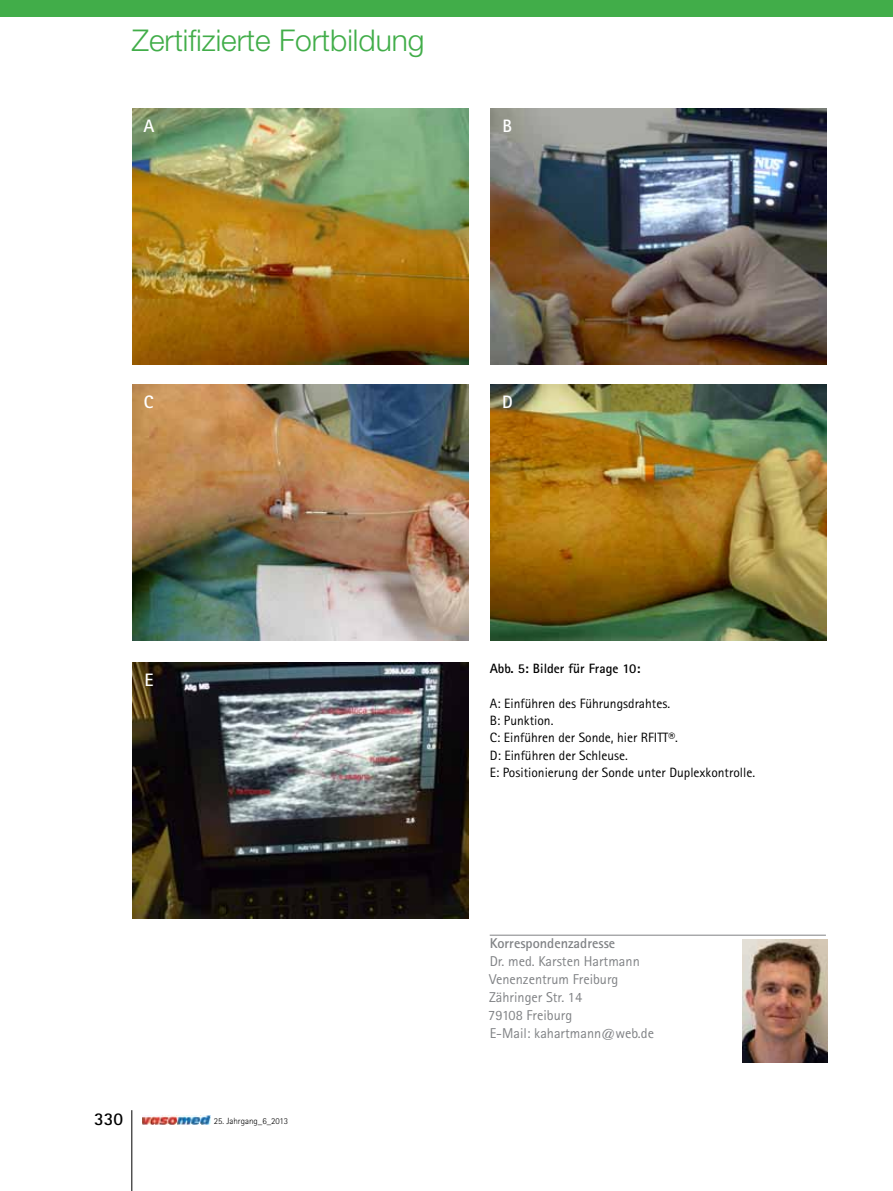
<style>
.page{position:relative;width:893px;height:1191px;background:#fff}
.page>*{position:absolute;margin:0;border:0;box-sizing:border-box;transform-origin:0 0}
.t1{font:300 30px "Helvetica Neue LT Std";color:#41ad49}
.t2{font:700 18px "Rotis Sans Serif Std";color:#fff}
.t3{font:700 18px "Rotis Sans Serif Std";color:#000}
.t4{font:14.25px/18px "Rotis Sans Serif Std";color:#808285}
.t5{font:700 14.25px "Rotis Sans Serif Std";color:#808285}
.t6{font:13.5px/17.2px "Rotis Sans Serif Std";color:#000}
.t7{font:700 13.5px "Rotis Sans Serif Std";color:#000}
.t8{font:300 9px "Rotis Sans Serif Std";color:#000}
</style>
<div class="page">
<hr style="left:132px;top:1110px;width:1px;height:81px;background:#000">
<img style="left:142px;top:1115px;width:68px;height:9px">
<div style="left:0;top:0;width:893px;height:17px;background:#41ad49"></div>
<hr style="left:490px;top:934px;width:336px;height:1px;background:#808285">
<img style="left:742px;top:939px;width:85px;height:123px">
<img style="left:132px;top:108px;width:336px;height:256px">
<img style="left:132px;top:384px;width:336px;height:256px">
<img style="left:132px;top:662px;width:336px;height:256px">
<img style="left:490px;top:108px;width:336px;height:256px">
<img style="left:490px;top:384px;width:336px;height:256px">
<h1 class="t1" style="left:132px;top:22px;width:294px">Zertifizierte Fortbildung</h1>
<h2 class="t2" style="left:143px;top:114px;width:12px">A</h2>
<h2 class="t2" style="left:503px;top:114px;width:11px">B</h2>
<h2 class="t2" style="left:144px;top:391px;width:11px">C</h2>
<h2 class="t2" style="left:144px;top:668px;width:10px">E</h2>
<h2 class="t3" style="left:94px;top:1107px;width:30px">330</h2>
<p class="t8" style="left:214px;top:1115px;width:76px">25. Jahrgang_6_2013</p>
<h2 class="t2" style="left:502px;top:391px;width:12px">D</h2>
<p class="t7" style="left:490px;top:660px;width:152px">Abb. 5: Bilder für Frage 10:</p>
<p class="t6" style="left:490px;top:694px;width:267px">A: Einführen des Führungsdrahtes.<br>B: Punktion.<br>C: Einführen der Sonde, hier RFITT®.<br>D: Einführen der Schleuse.<br>E: Positionierung der Sonde unter Duplexkontrolle.</p>
<p class="t5" style="left:490px;top:934px;width:127px">Korrespondenzadresse</p>
<p class="t4" style="left:488px;top:952px;width:167px">Dr. med. Karsten Hartmann<br>Venenzentrum Freiburg<br>Zähringer Str. 14<br>79108 Freiburg<br>E-Mail: kahartmann@web.de</p>
</div>
